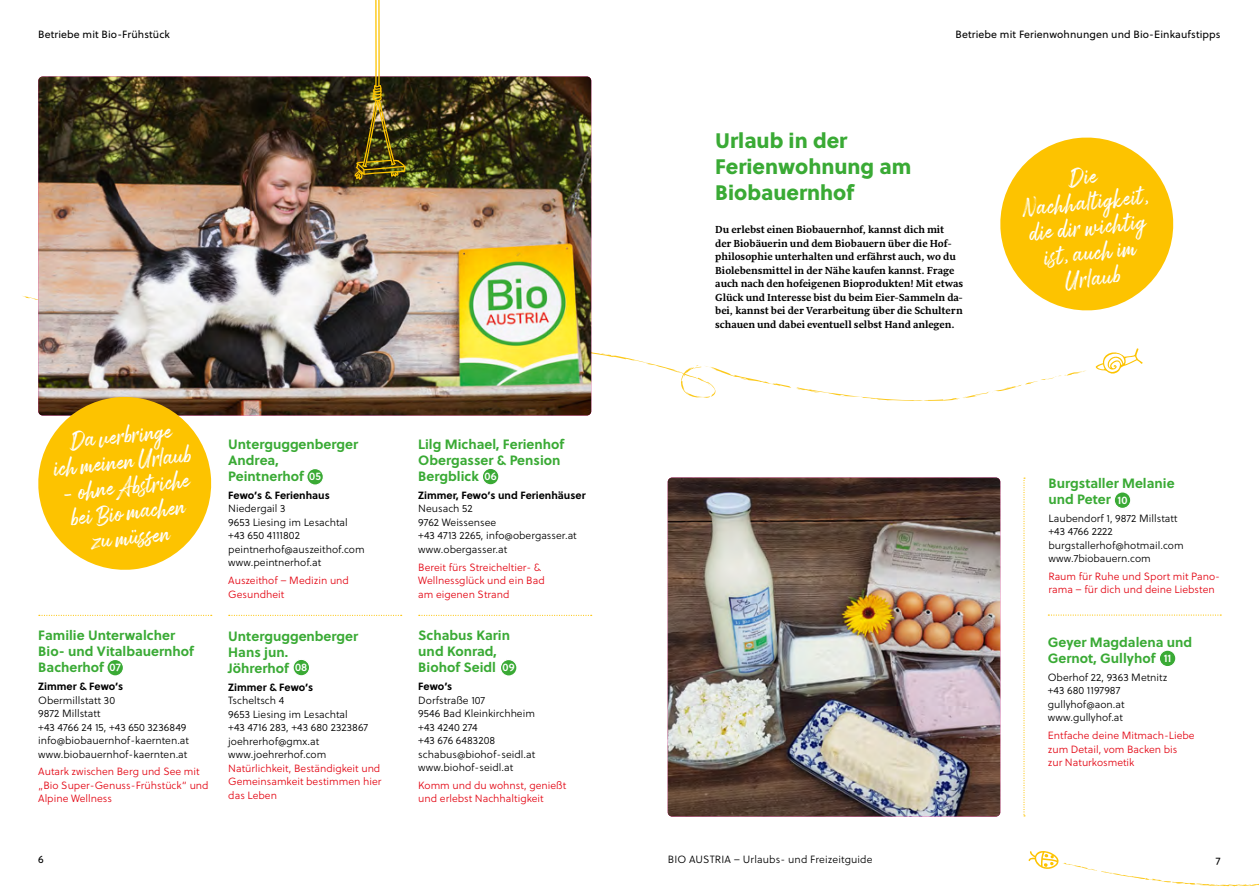
<style>
.page{position:relative;width:1259px;height:893px;background:#fff}
.page>*{position:absolute;margin:0;border:0;box-sizing:border-box;transform-origin:0 0}
.t1{font:21.75px/25.5px "Arsilon";color:#fff;text-align:center}
.t2{font:21px/26.1px "Soleil Xb";color:#3aaa35}
.t3{font:700 13.5px/16.2px "Soleil";color:#3aaa35}
.t4{font:10.95px "Soleil Sb";color:#fff}
.t5{font:10.5px/13.5px "Soleil Lt";color:#000}
.t6{font:10.5px/13.5px "Soleil Lt";color:#e30613}
.t7{font:700 10.5px/13.5px "Sirba";color:#000}
.t8{font:700 10.5px "Soleil";color:#000}
.t9{font:10.5px "Soleil";letter-spacing:.01em;color:#000}
</style>
<div class="page">
<svg style="left:1028px;top:851px;width:231px;height:36px"></svg>
<img style="left:22px;top:0;width:1199px;height:816px">
<p class="t9" style="left:38px;top:26px;width:133px">Betriebe mit Bio-Frühstück</p>
<p class="t9" style="left:955px;top:26px;width:266px">Betriebe mit Ferienwohnungen und Bio-Einkaufstipps</p>
<h2 class="t2" style="left:715px;top:126px;width:198px">Urlaub in der<br>Ferienwohnung am<br>Biobauernhof</h2>
<p class="t7" style="left:715px;top:223px;width:249px">Du erlebst einen Biobauernhof, kannst dich mit<br>der Biobäuerin und dem Biobauern über die Hof&shy;philosophie unterhalten und erfährst auch, wo du Biolebensmittel in der Nähe kaufen kannst. Frage auch nach den hofeigenen Bioprodukten! Mit etwas Glück und Interesse bist du beim Eier-Sammeln da&shy;bei, kannst bei der Verarbeitung über die Schultern schauen und dabei eventuell selbst Hand anlegen.</p>
<h1 class="t1" style="left:1017px;top:170px;width:129px;rotate:-6deg">Die<br>Nachhaltigkeit, die dir wichtig ist, auch im<br>Urlaub</h1>
<h1 class="t1" style="left:50px;top:430px;width:140px;rotate:-6deg">Da verbringe<br>ich meinen Urlaub</h1>
<h1 class="t1" style="left:60px;top:480px;width:131px;rotate:-6deg">- ohne Abstriche bei Bio machen zu müss en</h1>
<p class="t3" style="left:228px;top:435px;width:131px">Unterguggenberger<br>Andrea,<br>Peintnerhof</p>
<p class="t8" style="left:228px;top:487px;width:103px">Fewo’s &amp; Ferienhaus</p>
<p class="t5" style="left:228px;top:502px;width:138px">Niedergail 3<br>9653 Liesing im Lesachtal +43 650 4111802 peintnerhof@auszeithof.com www.peintnerhof.at</p>
<p class="t6" style="left:228px;top:574px;width:122px">Auszeithof – Medizin und<br>Gesundheit</p>
<p class="t4" style="left:309px;top:468px;width:13px">05</p>
<p class="t3" style="left:418px;top:435px;width:147px">Lilg Michael, Ferienhof<br>Obergasser &amp; Pension<br>Bergblick</p>
<p class="t8" style="left:418px;top:487px;width:169px">Zimmer, Fewo’s und Ferienhäuser</p>
<p class="t5" style="left:418px;top:502px;width:160px">Neusach 52<br>9762 Weissensee<br>+43 4713 2265, info@obergasser.at www.obergasser.at</p>
<p class="t6" style="left:418px;top:560px;width:128px">Bereit fürs Streicheltier- &amp;<br>Wellnessglück und ein Bad am eigenen Strand</p>
<p class="t4" style="left:484px;top:468px;width:14px">06</p>
<p class="t3" style="left:1048px;top:474px;width:128px">Burgstaller Melanie und Peter</p>
<p class="t5" style="left:1048px;top:511px;width:137px">Laubendorf 1, 9872 Millstatt +43 4766 2222 burgstallerhof@hotmail.com www.7biobauern.com</p>
<p class="t6" style="left:1048px;top:569px;width:173px">Raum für Ruhe und Sport mit Pano&shy;rama – für dich und deine Liebsten</p>
<p class="t4" style="left:1117px;top:492px;width:11px">10</p>
<p class="t3" style="left:38px;top:626px;width:157px">Familie Unterwalcher<br>Bio- und Vitalbauernhof<br>Bacherhof</p>
<p class="t8" style="left:38px;top:678px;width:86px">Zimmer &amp; Fewo’s</p>
<p class="t5" style="left:38px;top:693px;width:152px">Obermillstatt 30<br>9872 Millstatt<br>+43 4766 24 15, +43 650 3236849 info@biobauernhof-kaernten.at www.biobauernhof-kaernten.at</p>
<p class="t6" style="left:38px;top:765px;width:172px">Autark zwischen Berg und See mit „Bio Super-Genuss-Frühstück“ und<br>Alpine Wellness</p>
<p class="t4" style="left:110px;top:659px;width:13px">07</p>
<p class="t3" style="left:228px;top:627px;width:131px">Unterguggenberger<br>Hans jun.<br>Jöhrerhof</p>
<p class="t8" style="left:228px;top:679px;width:86px">Zimmer &amp; Fewo’s</p>
<p class="t5" style="left:228px;top:694px;width:141px">Tscheltsch 4<br>9653 Liesing im Lesachtal<br>+43 4716 283, +43 680 2323867 joehrerhof@gmx.at www.joehrerhof.com</p>
<p class="t6" style="left:228px;top:761px;width:155px;text-align:justify">Natürlichkeit, Beständigkeit und Gemeinsamkeit bestimmen hier das Leben</p>
<p class="t4" style="left:295px;top:659px;width:14px">08</p>
<p class="t3" style="left:418px;top:626px;width:93px">Schabus Karin und Konrad,<br>Biohof Seidl</p>
<p class="t8" style="left:418px;top:678px;width:35px">Fewo’s</p>
<p class="t5" style="left:418px;top:693px;width:118px">Dorfstraße 107<br>9546 Bad Kleinkirchheim +43 4240 274<br>+43 676 6483208 schabus@biohof-seidl.at www.biohof-seidl.at</p>
<p class="t6" style="left:418px;top:778px;width:149px">Komm und du wohnst, genießt und erlebst Nachhaltigkeit</p>
<p class="t4" style="left:502px;top:659px;width:14px">09</p>
<p class="t3" style="left:1047px;top:633px;width:146px">Geyer Magdalena und<br>Gernot, Gullyhof</p>
<p class="t5" style="left:1047px;top:670px;width:121px">Oberhof 22, 9363 Metnitz +43 680 1197987 gullyhof@aon.at www.gullyhof.at</p>
<p class="t6" style="left:1047px;top:729px;width:148px">Entfache deine Mitmach-Liebe zum Detail, vom Backen bis<br>zur Naturkosmetik</p>
<p class="t4" style="left:1163px;top:650px;width:9px">11</p>
<p class="t9" style="left:38px;top:852px;width:7px">6</p>
<p class="t5" style="left:668px;top:853px;width:206px">BIO AUSTRIA – Urlaubs- und Freizeitguide</p>
<p class="t9" style="left:1216px;top:852px;width:6px">7</p>
</div>
